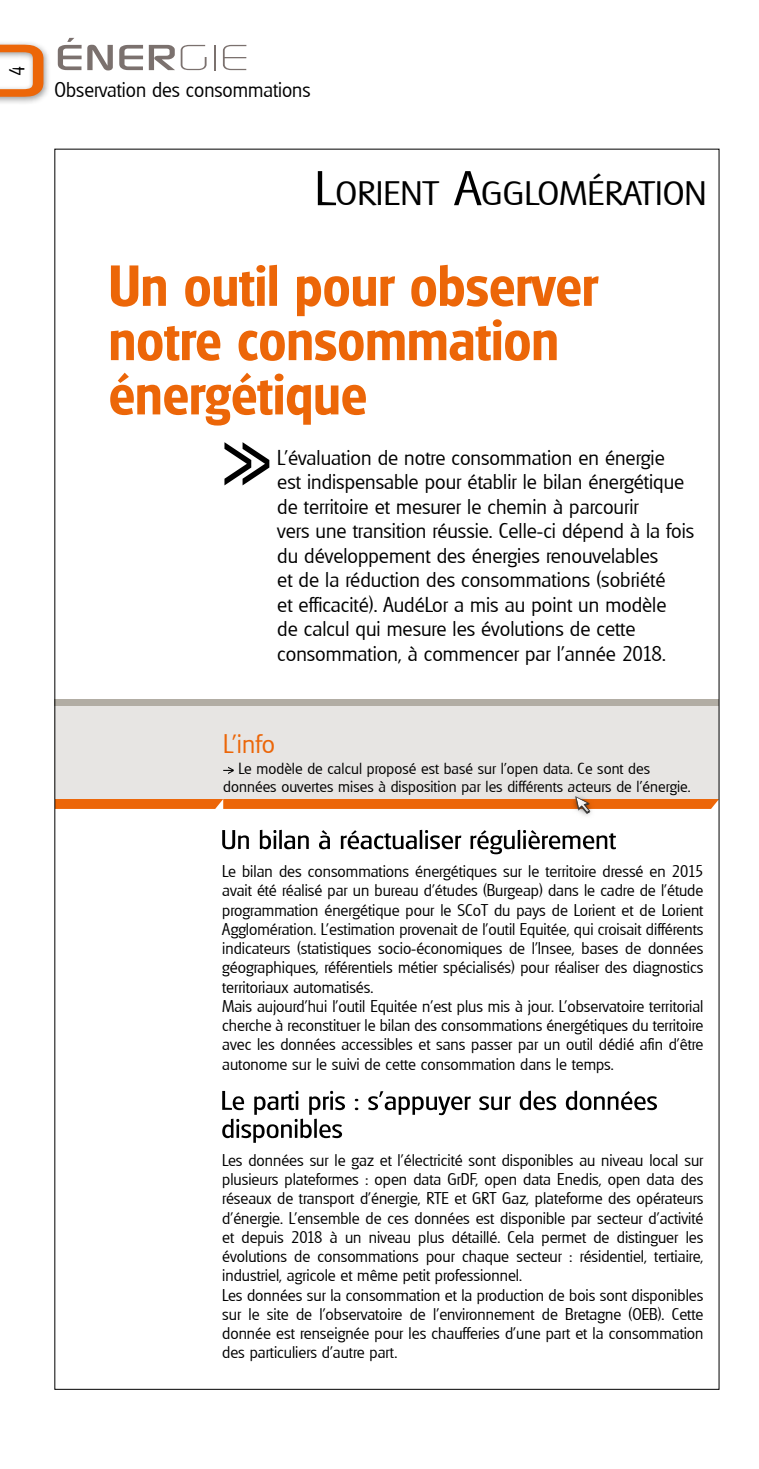
<style>
.page{position:relative;width:759px;height:1469px;background:#fff}
.page>*{position:absolute;margin:0;border:0;box-sizing:border-box;transform-origin:0 0}
.t1{font:600 56px/54.2px "Glasgow";color:#ec6608;scale:.95 1}
.t2{font:500 35px "Digital";color:#7b716e;scale:1.44 1}
.t3{font:300 33.07px "Glasgow";color:#000;scale:1.15 1}
.t4{font:300 26.25px "Glasgow";color:#ec6608}
.t5{font:300 21px/24.5px "Glasgow";color:#000}
.t6{font:300 21px "Glasgow";color:#000;scale:.96 1}
.t7{font:300 16.62px/19.2px "Glasgow";color:#000}
.t8{font:300 15.75px/17.5px "Glasgow";letter-spacing:.005em;color:#000}
.s1{font-weight:300}
.s2{font-size:47.25px}
</style>
<div class="page">
<div style="left:55px;top:706px;width:664px;height:93px;background:#e7e5e3"></div>
<div style="left:55px;top:699px;width:664px;height:7px;background:#b2ada4"></div>
<div style="left:0;top:40px;width:50px;height:65px;background:#000;opacity:.4"></div>
<svg style="left:0;top:45px;width:43px;height:52px"></svg>
<svg style="left:222px;top:829px;width:394px;height:25px"></svg>
<svg style="left:222px;top:1090px;width:435px;height:52px"></svg>
<svg style="left:223px;top:766px;width:11px;height:8px"></svg>
<svg style="left:224px;top:442px;width:45px;height:43px"></svg>
<img style="left:582px;top:814px;width:8px;height:2px">
<svg style="left:55px;top:796px;width:664px;height:18px"></svg>
<p class="t6" style="left:3px;top:76px;width:12px;rotate:-90deg">4</p>
<h2 class="t2" style="left:55px;top:37px;width:137px">ÉNER<span class="s1">GIE</span></h2>
<p class="t6" style="left:55px;top:75px;width:268px">Observation des consommations</p>
<h3 class="t3" style="left:315px;top:171px;width:343px"><span class="s2">L</span>ORIENT <span class="s2">A</span>GGLOMÉRATION</h3>
<h1 class="t1" style="left:109px;top:258px;width:516px">Un outil pour observer notre consommation énergétique</h1>
<p class="t5" style="left:277px;top:445px;width:418px">L’évaluation de notre consommation en énergie<br>est indispensable pour établir le bilan énergétique de territoire et mesurer le chemin à parcourir<br>vers une transition réussie. Celle-ci dépend à la fois du développement des énergies renouvelables<br>et de la réduction des consommations (sobriété<br>et efficacité). AudéLor a mis au point un modèle<br>de calcul qui mesure les évolutions de cette consommation, à commencer par l’année 2018.</p>
<h3 class="t4" style="left:223px;top:726px;width:53px">L’info</h3>
<p class="t8" style="left:223px;top:759px;width:469px;text-indent:15px">Le modèle de calcul proposé est basé sur l’open data. Ce sont des données ouvertes mises à disposition par les différents acteurs de l’énergie.</p>
<p class="t7" style="left:222px;top:861px;width:483px">Le bilan des consommations énergétiques sur le territoire dressé en 2015 avait été réalisé par un bureau d’études (Burgeap) dans le cadre de l’étude programmation énergétique pour le SCoT du pays de Lorient et de Lorient Agglomération. L’estimation provenait de l’outil Equitée, qui croisait différents indicateurs (statistiques socio-économiques de l’Insee, bases de données géographiques, référentiels métier spécialisés) pour réaliser des diagnostics territoriaux automatisés.<br>Mais aujourd’hui l’outil Equitée n’est plus mis à jour. L’observatoire territorial cherche à reconstituer le bilan des consommations énergétiques du territoire avec les données accessibles et sans passer par un outil dédié afin d’être autonome sur le suivi de cette consommation dans le temps.</p>
<p class="t7" style="left:222px;top:1150px;width:483px">Les données sur le gaz et l’électricité sont disponibles au niveau local sur plusieurs plateformes : open data GrDF, open data Enedis, open data des réseaux de transport d’énergie, RTE et GRT Gaz, plateforme des opérateurs d’énergie. L’ensemble de ces données est disponible par secteur d’activité et depuis 2018 à un niveau plus détaillé. Cela permet de distinguer les évolutions de consommations pour chaque secteur : résidentiel, tertiaire, industriel, agricole et même petit professionnel.<br>Les données sur la consommation et la production de bois sont disponibles sur le site de l’observatoire de l’environnement de Bretagne (OEB). Cette donnée est renseignée pour les chaufferies d’une part et la consommation des particuliers d’autre part.</p>
</div>
